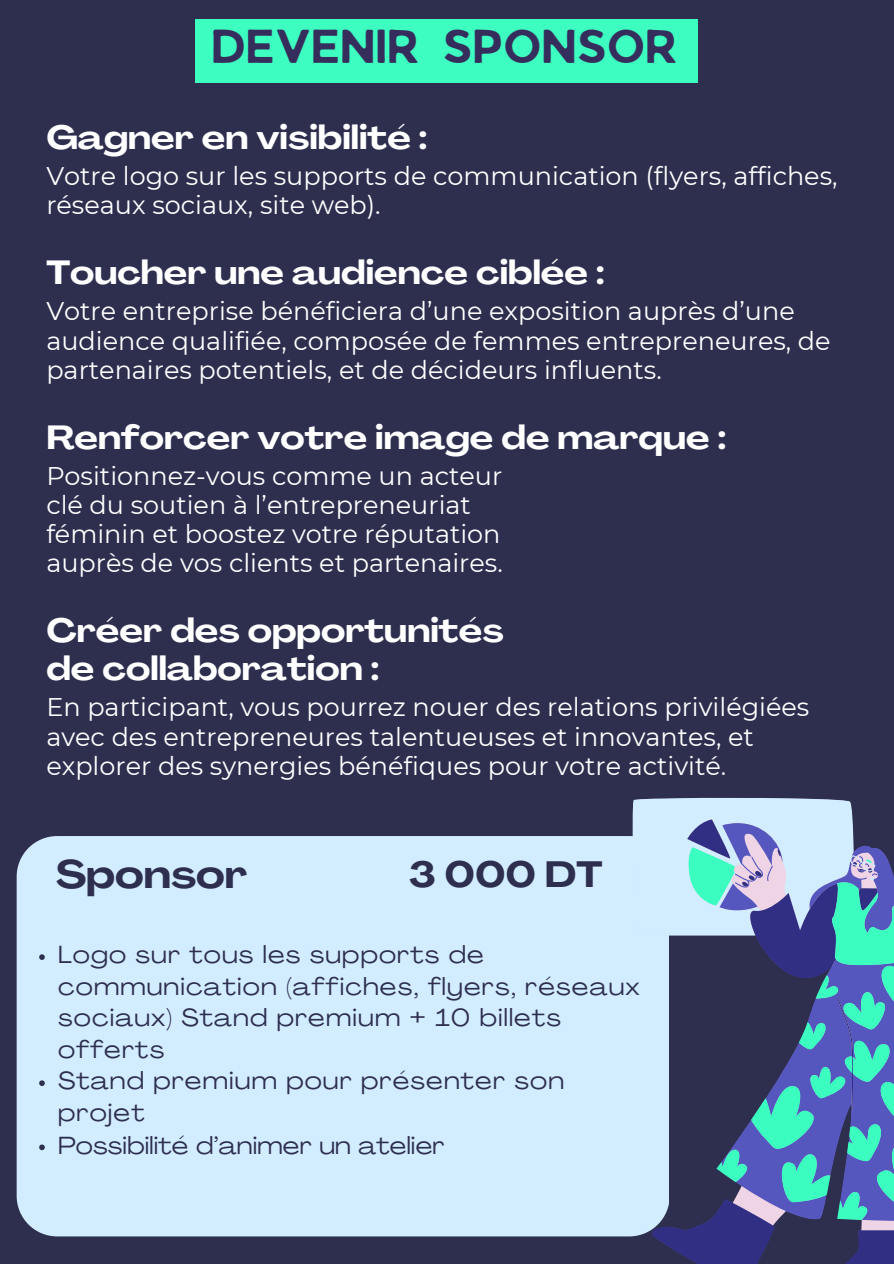
<style>
.page{position:relative;width:894px;height:1264px;background:#fff}
.page>*{position:absolute;margin:0;border:0;box-sizing:border-box;transform-origin:0 0}
.t1{font:45px "JA Jaya Giri Sans";color:#352e5d}
.t2{font:700 expanded 39.15px "Agrandir";color:#2e2e4f}
.t3{font:700 expanded 36.15px "Agrandir";color:#2e2e4f}
.t4{font:700 expanded 33.15px "Agrandir";color:#fff}
.t5{font:700 expanded 33px "Agrandir";color:#fff}
.t6{font:25.5px/29.2px "Montserrat";color:#fff}
.t7{font:expanded 24.45px/31.5px "Agrandir";letter-spacing:.045em;color:#2e2e4f}
.t8{font:expanded 24.45px "Agrandir";letter-spacing:.005em;color:#2e2e4f}
</style>
<div class="page">
<div style="left:0;top:0;width:893px;height:1263px;background:#2e2e4f"></div>
<div style="left:195px;top:19px;width:503px;height:63px;background:#3efdc0"></div>
<div style="left:17px;top:836px;width:615px;height:400px;background:#d2edff"></div>
<div style="left:632px;top:935px;width:17px;height:302px;background:#d2edff"></div>
<svg style="left:630px;top:797px;width:223px;height:138px;background:#c6e0f3"></svg>
<svg style="left:649px;top:819px;width:244px;height:444px"></svg>
<svg style="left:686px;top:847px;width:207px;height:372px"></svg>
<svg style="left:39px;top:954px;width:6px;height:5px"></svg>
<svg style="left:39px;top:1080px;width:6px;height:5px"></svg>
<svg style="left:39px;top:1144px;width:6px;height:6px"></svg>
<h1 class="t1" style="left:213px;top:28px;width:468px">DEVENIR SPONSOR</h1>
<p class="t5" style="left:46px;top:124px;width:382px">Gagner en visibilité :</p>
<p class="t6" style="left:46px;top:161px;width:792px">Votre logo sur les supports de communication (flyers, affiches, réseaux sociaux, site web).</p>
<p class="t5" style="left:46px;top:259px;width:559px">Toucher une audience ciblée :</p>
<p class="t6" style="left:46px;top:296px;width:785px">Votre entreprise bénéficiera d’une exposition auprès d’une audience qualifiée, composée de femmes entrepreneures, de partenaires potentiels, et de décideurs influents.</p>
<p class="t5" style="left:46px;top:424px;width:681px">Renforcer votre image de marque :</p>
<p class="t6" style="left:46px;top:461px;width:457px">Positionnez-vous comme un acteur</p>
<p class="t6" style="left:46px;top:490px;width:426px">clé du soutien à l’entrepreneuriat</p>
<p class="t6" style="left:46px;top:519px;width:455px">féminin et boostez votre réputation</p>
<h3 class="t6" style="left:46px;top:548px;width:458px">auprès de vos clients et partenaires.</h3>
<h2 class="t4" style="left:46px;top:617px;width:458px">Créer des opportunités</h2>
<p class="t4" style="left:46px;top:655px;width:334px">de collaboration :</p>
<p class="t6" style="left:46px;top:692px;width:764px">En participant, vous pourrez nouer des relations privilégiées avec des entrepreneures talentueuses et innovantes, et explorer des synergies bénéfiques pour votre activité.</p>
<p class="t2" style="left:56px;top:858px;width:193px">Sponsor</p>
<p class="t3" style="left:409px;top:859px;width:195px">3 000 DT</p>
<p class="t7" style="left:58px;top:941px;width:583px">Logo sur tous les supports de communication (affiches, flyers, réseaux sociaux) Stand premium + 10 billets offerts</p>
<p class="t7" style="left:58px;top:1067px;width:507px">Stand premium pour présenter son projet</p>
<p class="t8" style="left:58px;top:1135px;width:388px">Possibilité d’animer un atelier</p>
</div>
